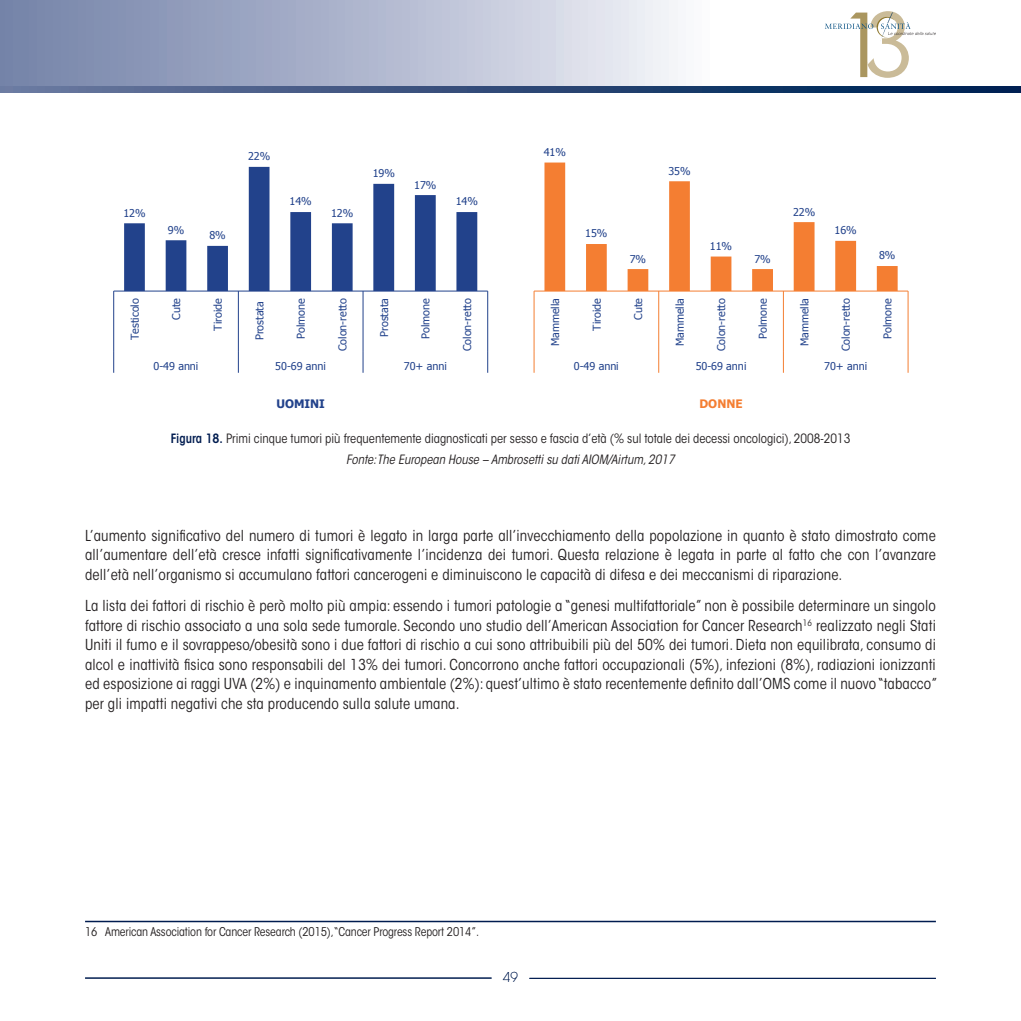
<style>
.page{position:relative;width:1021px;height:1021px;background:#fff}
.page>*{position:absolute;margin:0;border:0;box-sizing:border-box;transform-origin:0 0}
.t1{font:condensed 15px/19.5px "ITC Avant Garde Std";letter-spacing:.01em;color:#231f20;text-align:justify}
.t2{font:200 13.5px "ITC Avant Garde Std";color:#001c50}
.t3{font:condensed 12.75px/21px "ITC Avant Garde Std";color:#231f20;text-align:center}
.t4{font:condensed 12px "ITC Avant Garde Std";letter-spacing:-.01em;color:#231f20}
.t5{font:700 11.7px "Tahoma";color:#22428b}
.t6{font:700 11.7px "Tahoma";color:#f47e32}
.t7{font:10.8px "Tahoma";letter-spacing:-.005em;color:#22428b}
.s1{font-weight:600;color:#001c50}
.s2{font-style:italic}
</style>
<div class="page">
<div style="left:0;top:0;width:1020px;height:92px;background:linear-gradient(to right,#6c79a0,#001d50)"></div>
<svg style="left:0;top:0;width:1020px;height:85px"></svg>
<hr style="left:529px;top:977px;width:406px;height:1px;background:#001c50">
<hr style="left:85px;top:977px;width:406px;height:1px;background:#001c50">
<svg style="left:824px;top:11px;width:112px;height:67px"></svg>
<hr style="left:85px;top:920px;width:850px;height:2px;background:#001c50">
<svg style="left:124px;top:167px;width:353px;height:124px"></svg>
<hr style="left:114px;top:291px;width:373px;height:1px;background:#22428b">
<hr style="left:113px;top:291px;width:1px;height:61px;background:#22428b">
<hr style="left:238px;top:291px;width:1px;height:61px;background:#22428b">
<hr style="left:363px;top:291px;width:1px;height:61px;background:#22428b">
<hr style="left:487px;top:291px;width:1px;height:61px;background:#22428b">
<svg style="left:113px;top:352px;width:1px;height:21px"></svg>
<svg style="left:238px;top:352px;width:1px;height:21px"></svg>
<svg style="left:363px;top:352px;width:1px;height:21px"></svg>
<svg style="left:487px;top:352px;width:1px;height:21px"></svg>
<svg style="left:544px;top:162px;width:353px;height:129px"></svg>
<hr style="left:534px;top:291px;width:374px;height:1px;background:#f47e32">
<hr style="left:533px;top:291px;width:1px;height:61px;background:#f47e32">
<hr style="left:658px;top:291px;width:1px;height:61px;background:#f47e32">
<hr style="left:783px;top:291px;width:1px;height:61px;background:#f47e32">
<hr style="left:907px;top:291px;width:1px;height:61px;background:#f47e32">
<svg style="left:533px;top:352px;width:1px;height:21px"></svg>
<svg style="left:658px;top:352px;width:1px;height:21px"></svg>
<svg style="left:783px;top:352px;width:1px;height:21px"></svg>
<svg style="left:907px;top:352px;width:1px;height:21px"></svg>
<p class="t7" style="left:248px;top:149px;width:24px">22%</p>
<p class="t7" style="left:543px;top:145px;width:24px">41%</p>
<p class="t7" style="left:372px;top:166px;width:24px">19%</p>
<p class="t7" style="left:668px;top:164px;width:24px">35%</p>
<p class="t7" style="left:414px;top:178px;width:24px">17%</p>
<p class="t7" style="left:123px;top:206px;width:24px">12%</p>
<p class="t7" style="left:289px;top:195px;width:24px">14%</p>
<p class="t7" style="left:331px;top:206px;width:24px">12%</p>
<p class="t7" style="left:456px;top:195px;width:24px">14%</p>
<p class="t7" style="left:793px;top:205px;width:24px">22%</p>
<p class="t7" style="left:168px;top:223px;width:18px">9%</p>
<p class="t7" style="left:209px;top:228px;width:18px">8%</p>
<p class="t7" style="left:585px;top:227px;width:24px">15%</p>
<p class="t7" style="left:834px;top:223px;width:24px">16%</p>
<p class="t7" style="left:629px;top:252px;width:18px">7%</p>
<p class="t7" style="left:710px;top:239px;width:24px">11%</p>
<p class="t7" style="left:754px;top:252px;width:18px">7%</p>
<p class="t7" style="left:879px;top:248px;width:18px">8%</p>
<p class="t7" style="left:128px;top:340px;width:43px;rotate:-90deg">Testicolo</p>
<p class="t7" style="left:169px;top:320px;width:23px;rotate:-90deg">Cute</p>
<p class="t7" style="left:211px;top:330px;width:34px;rotate:-90deg">Tiroide</p>
<p class="t7" style="left:252px;top:340px;width:40px;rotate:-90deg">Prostata</p>
<p class="t7" style="left:294px;top:339px;width:42px;rotate:-90deg">Polmone</p>
<p class="t7" style="left:336px;top:351px;width:54px;rotate:-90deg">Colon-retto</p>
<p class="t7" style="left:377px;top:337px;width:40px;rotate:-90deg">Prostata</p>
<p class="t7" style="left:419px;top:339px;width:42px;rotate:-90deg">Polmone</p>
<p class="t7" style="left:460px;top:351px;width:54px;rotate:-90deg">Colon-retto</p>
<p class="t7" style="left:154px;top:359px;width:46px">0-49 anni</p>
<p class="t7" style="left:275px;top:359px;width:52px">50-69 anni</p>
<p class="t7" style="left:404px;top:359px;width:44px">70+ anni</p>
<p class="t7" style="left:548px;top:346px;width:50px;rotate:-90deg">Mammella</p>
<p class="t7" style="left:590px;top:330px;width:34px;rotate:-90deg">Tiroide</p>
<p class="t7" style="left:631px;top:320px;width:23px;rotate:-90deg">Cute</p>
<p class="t7" style="left:673px;top:346px;width:50px;rotate:-90deg">Mammella</p>
<p class="t7" style="left:714px;top:351px;width:54px;rotate:-90deg">Colon-retto</p>
<p class="t7" style="left:756px;top:339px;width:42px;rotate:-90deg">Polmone</p>
<p class="t7" style="left:797px;top:346px;width:50px;rotate:-90deg">Mammella</p>
<p class="t7" style="left:839px;top:351px;width:54px;rotate:-90deg">Colon-retto</p>
<p class="t7" style="left:880px;top:339px;width:42px;rotate:-90deg">Polmone</p>
<p class="t7" style="left:574px;top:359px;width:46px">0-49 anni</p>
<p class="t7" style="left:695px;top:359px;width:52px">50-69 anni</p>
<p class="t7" style="left:824px;top:359px;width:44px">70+ anni</p>
<p class="t5" style="left:276px;top:396px;width:50px">UOMINI</p>
<p class="t6" style="left:699px;top:396px;width:45px">DONNE</p>
<p class="t3" style="left:171px;top:428px;width:681px"><span class="s1">Figura 18.</span> Primi cinque tumori più frequentemente diagnosticati per sesso e fascia d’età (% sul totale dei decessi oncologici), 2008-2013<br><span class="s2">Fonte: The European House – Ambrosetti su dati AIOM/Airtum, 2017</span></p>
<p class="t1" style="left:85px;top:526px;width:852px">L’aumento significativo del numero di tumori è legato in larga parte all’invecchiamento della popolazione in quanto è stato dimostrato come all’aumentare dell’età cresce infatti significativamente l’incidenza dei tumori. Questa relazione è legata in parte al fatto che con l’avanzare dell’età nell’organismo si accumulano fattori cancerogeni e diminuiscono le capacità di difesa e dei meccanismi di riparazione.</p>
<p class="t1" style="left:85px;top:596px;width:853px">La lista dei fattori di rischio è però molto più ampia: essendo i tumori patologie a “genesi multifattoriale” non è possibile determinare un singolo fattore di rischio associato a una sola sede tumorale. Secondo uno studio dell’American Association for Cancer Research<sup>16</sup> realizzato negli Stati Uniti il fumo e il sovrappeso/obesità sono i due fattori di rischio a cui sono attribuibili più del 50% dei tumori. Dieta non equilibrata, consumo di alcol e inattività fisica sono responsabili del 13% dei tumori. Concorrono anche fattori occupazionali (5%), infezioni (8%), radiazioni ionizzanti ed esposizione ai raggi UVA (2%) e inquinamento ambientale (2%): quest’ultimo è stato recentemente definito dall’OMS come il nuovo “tabacco” per gli impatti negativi che sta producendo sulla salute umana.</p>
<p class="t4" style="left:85px;top:924px;width:395px">16 American Association for Cancer Research (2015),“Cancer Progress Report 2014”.</p>
<p class="t2" style="left:503px;top:969px;width:16px">49</p>
</div>
